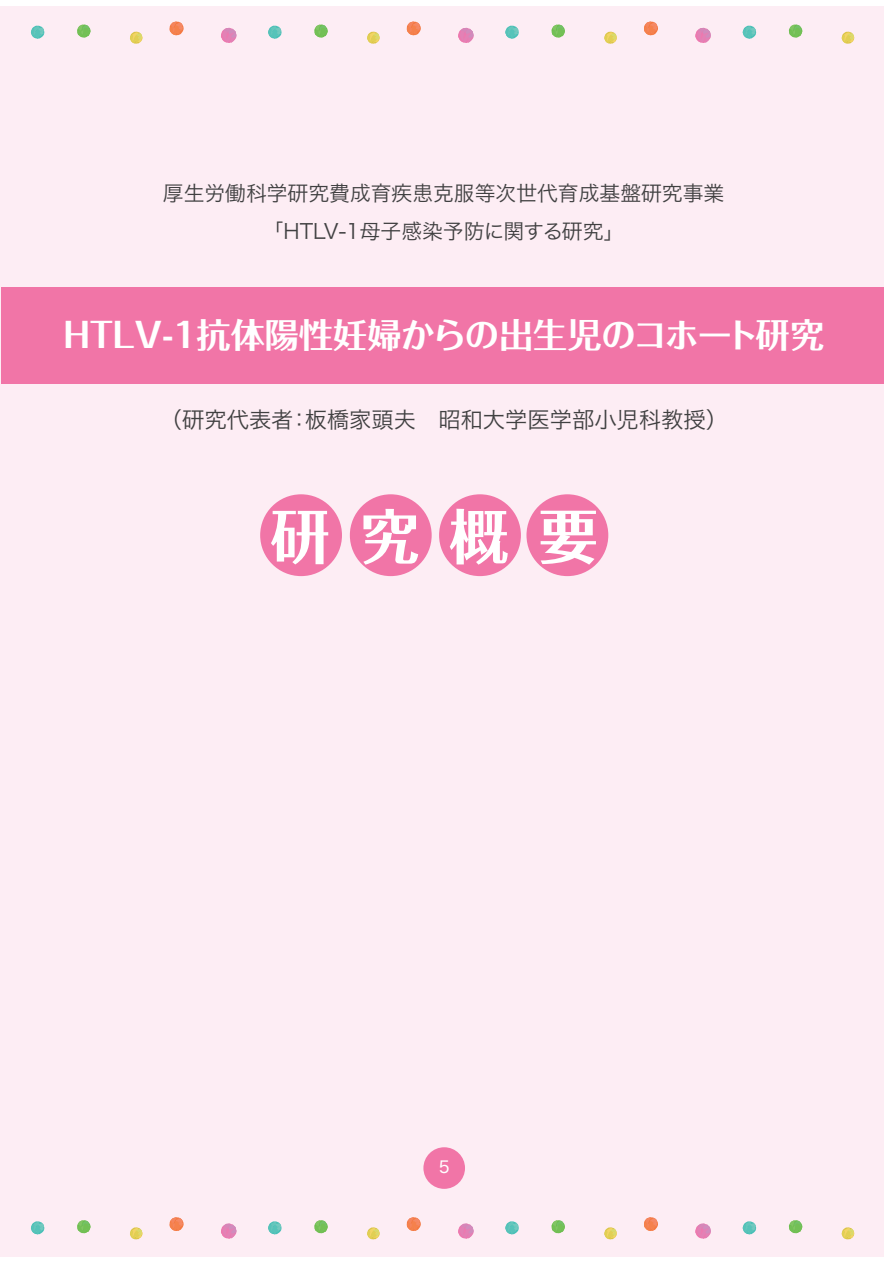
<style>
.page{position:relative;width:893px;height:1263px;background:#fff}
.page>*{position:absolute;margin:0;border:0;box-sizing:border-box;transform-origin:0 0}
.t1{font:59.55px "Folk Pro Bold 90 msp RKSJ H";color:#fff}
.t2{font:34.2px "Folk Pro Bold 90 msp RKSJ H";color:#fff}
.t3{font:22.35px "Hira Kaku Std W3 90 msp RKSJ H";color:#404041}
.t4{font:20.85px "Hira Kaku Std W3 90 msp RKSJ H";color:#404041}
.t5{font:16.35px "Hira Kaku Std N W4 90 msp RKSJ H";color:#fff}
</style>
<div class="page">
<div style="left:0;top:6px;width:884px;height:1251px;background:#fdedf4"></div>
<div style="left:423px;top:1147px;width:42px;height:42px;background:#f175a7;border-radius:50%"></div>
<div style="left:260px;top:494px;width:82px;height:82px;background:#f175a7;border-radius:50%"></div>
<div style="left:350px;top:494px;width:82px;height:82px;background:#f175a7;border-radius:50%"></div>
<div style="left:439px;top:494px;width:82px;height:82px;background:#f175a7;border-radius:50%"></div>
<div style="left:526px;top:494px;width:82px;height:82px;background:#f175a7;border-radius:50%"></div>
<svg style="left:31px;top:26px;width:13px;height:13px"></svg>
<svg style="left:77px;top:24px;width:14px;height:14px"></svg>
<svg style="left:130px;top:32px;width:12px;height:12px"></svg>
<svg style="left:170px;top:22px;width:14px;height:13px"></svg>
<svg style="left:743px;top:26px;width:13px;height:13px"></svg>
<svg style="left:789px;top:24px;width:13px;height:14px"></svg>
<svg style="left:841px;top:32px;width:13px;height:12px"></svg>
<svg style="left:221px;top:28px;width:15px;height:15px"></svg>
<svg style="left:268px;top:26px;width:13px;height:13px"></svg>
<svg style="left:314px;top:24px;width:14px;height:14px"></svg>
<svg style="left:367px;top:32px;width:13px;height:12px"></svg>
<svg style="left:407px;top:22px;width:14px;height:13px"></svg>
<svg style="left:458px;top:28px;width:16px;height:15px"></svg>
<svg style="left:505px;top:26px;width:14px;height:13px"></svg>
<svg style="left:551px;top:24px;width:14px;height:14px"></svg>
<svg style="left:604px;top:32px;width:13px;height:12px"></svg>
<svg style="left:644px;top:22px;width:14px;height:13px"></svg>
<svg style="left:695px;top:28px;width:16px;height:15px"></svg>
<svg style="left:31px;top:1221px;width:13px;height:13px"></svg>
<svg style="left:77px;top:1220px;width:14px;height:13px"></svg>
<svg style="left:130px;top:1227px;width:12px;height:12px"></svg>
<svg style="left:170px;top:1217px;width:14px;height:14px"></svg>
<svg style="left:743px;top:1221px;width:13px;height:13px"></svg>
<svg style="left:789px;top:1220px;width:13px;height:13px"></svg>
<svg style="left:841px;top:1227px;width:13px;height:12px"></svg>
<svg style="left:221px;top:1224px;width:15px;height:15px"></svg>
<svg style="left:268px;top:1221px;width:13px;height:13px"></svg>
<svg style="left:314px;top:1220px;width:14px;height:13px"></svg>
<svg style="left:367px;top:1227px;width:13px;height:12px"></svg>
<svg style="left:407px;top:1217px;width:14px;height:14px"></svg>
<svg style="left:458px;top:1224px;width:16px;height:15px"></svg>
<svg style="left:505px;top:1221px;width:14px;height:13px"></svg>
<svg style="left:551px;top:1220px;width:14px;height:13px"></svg>
<svg style="left:604px;top:1227px;width:13px;height:12px"></svg>
<svg style="left:644px;top:1217px;width:14px;height:14px"></svg>
<svg style="left:695px;top:1224px;width:16px;height:15px"></svg>
<div style="left:1px;top:288px;width:883px;height:96px;background:#f175a7"></div>
<p class="t4" style="left:163px;top:186px;width:563px">厚生労働科学研究費成育疾患克服等次世代育成基盤研究事業</p>
<p class="t4" style="left:263px;top:224px;width:363px">「HTLV-1母子感染予防に関する研究」</p>
<h2 class="t2" style="left:64px;top:322px;width:762px">HTLV-1抗体陽性妊婦からの出生児のコホート研究</h2>
<p class="t3" style="left:160px;top:411px;width:570px">（研究代表者：板橋家頭夫　昭和大学医学部小児科教授）</p>
<h1 class="t1" style="left:271px;top:515px;width:329px">研究概要</h1>
<p class="t5" style="left:439px;top:1161px;width:12px">5</p>
</div>
